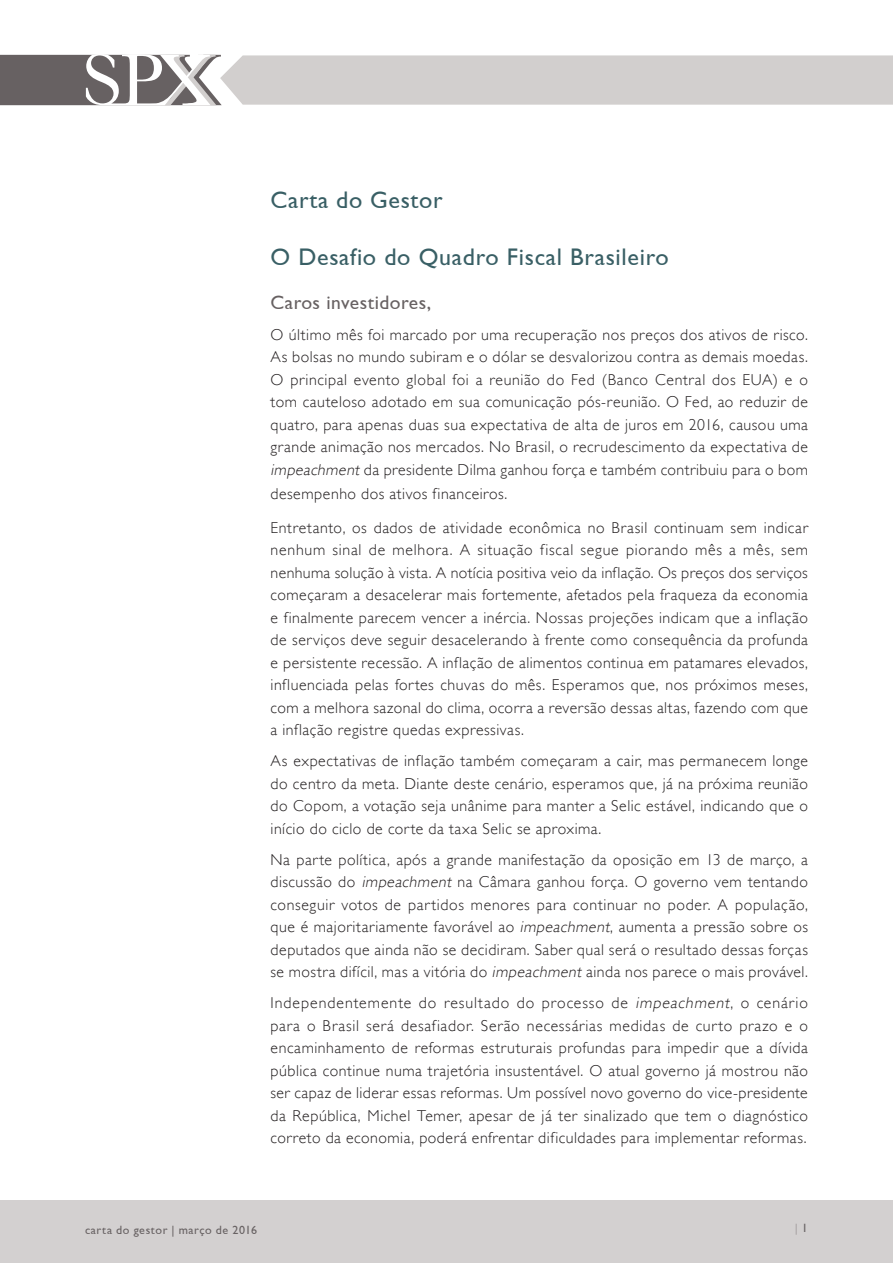
<style>
.page{position:relative;width:893px;height:1263px;background:#fff}
.page>*{position:absolute;margin:0;border:0;box-sizing:border-box;transform-origin:0 0}
.titulo{font:24px "Gill Sans";letter-spacing:.03em;color:#395f65}
.subtítulo{font:19.5px "Gill Sans";letter-spacing:.025em;color:#676162}
.texto{font:300 15.75px/22.5px "Gill Sans";letter-spacing:.035em;color:#231f20;text-align:justify}
.t1{font:12px "Gill Sans";letter-spacing:.05em;color:#676162}
.texto-2{font:12px "Gill Sans";color:#a59fa0}
.s1{font-style:italic}
.s2{color:#676162}
</style>
<div class="page">
<div style="left:0;top:1200px;width:893px;height:63px;background:#d3d0d0"></div>
<svg style="left:0;top:54px;width:893px;height:51px;background:#c3c0bf"></svg>
<p class="titulo" style="left:271px;top:186px;width:173px">Carta do Gestor</p>
<p class="titulo" style="left:271px;top:243px;width:400px">O Desafio do Quadro Fiscal Brasileiro</p>
<p class="subtítulo" style="left:271px;top:291px;width:162px">Caros investidores,</p>
<p class="texto" style="left:271px;top:323px;width:539px">O último mês foi marcado por uma recuperação nos preços dos ativos de risco.<br>As bolsas no mundo subiram e o dólar se desvalorizou contra as demais moedas.<br>O principal evento global foi a reunião do Fed (Banco Central dos EUA) e o tom cauteloso adotado em sua comunicação pós-reunião. O Fed, ao reduzir de quatro, para apenas duas sua expectativa de alta de juros em 2016, causou uma grande animação nos mercados. No Brasil, o recrudescimento da expectativa de <span class="s1">impeachment</span> da presidente Dilma ganhou força e também contribuiu para o bom</p>
<p class="texto" style="left:271px;top:482px;width:238px">desempenho dos ativos financeiros.</p>
<p class="texto" style="left:271px;top:516px;width:539px">Entretanto, os dados de atividade econômica no Brasil continuam sem indicar nenhum sinal de melhora. A situação fiscal segue piorando mês a mês, sem nenhuma solução à vista. A notícia positiva veio da inflação. Os preços dos serviços começaram a desacelerar mais fortemente, afetados pela fraqueza da economia e finalmente parecem vencer a inércia. Nossas projeções indicam que a inflação de serviços deve seguir desacelerando à frente como consequência da profunda e persistente recessão. A inflação de alimentos continua em patamares elevados, influenciada pelas fortes chuvas do mês. Esperamos que, nos próximos meses, com a melhora sazonal do clima, ocorra a reversão dessas altas, fazendo com que a inflação registre quedas expressivas.</p>
<p class="texto" style="left:271px;top:750px;width:539px">As expectativas de inflação também começaram a cair, mas permanecem longe do centro da meta. Diante deste cenário, esperamos que, já na próxima reunião do Copom, a votação seja unânime para manter a Selic estável, indicando que o início do ciclo de corte da taxa Selic se aproxima.</p>
<p class="texto" style="left:271px;top:848px;width:539px">Na parte política, após a grande manifestação da oposição em 13 de março, a discussão do <span class="s1">impeachment</span> na Câmara ganhou força. O governo vem tentando conseguir votos de partidos menores para continuar no poder. A população, que é majoritariamente favorável ao <span class="s1">impeachment</span>, aumenta a pressão sobre os deputados que ainda não se decidiram. Saber qual será o resultado dessas forças se mostra difícil, mas a vitória do <span class="s1">impeachment</span> ainda nos parece o mais provável.</p>
<p class="texto" style="left:271px;top:992px;width:539px">Independentemente do resultado do processo de <span class="s1">impeachment</span>, o cenário para o Brasil será desafiador. Serão necessárias medidas de curto prazo e o encaminhamento de reformas estruturais profundas para impedir que a dívida pública continue numa trajetória insustentável. O atual governo já mostrou não ser capaz de liderar essas reformas. Um possível novo governo do vice-presidente da República, Michel Temer, apesar de já ter sinalizado que tem o diagnóstico correto da economia, poderá enfrentar dificuldades para implementar reformas.</p>
<p class="t1" style="left:85px;top:1223px;width:174px">carta do gestor | março de 2016</p>
<p class="texto-2" style="left:795px;top:1221px;width:15px">| <span class="s2">1</span></p>
</div>
